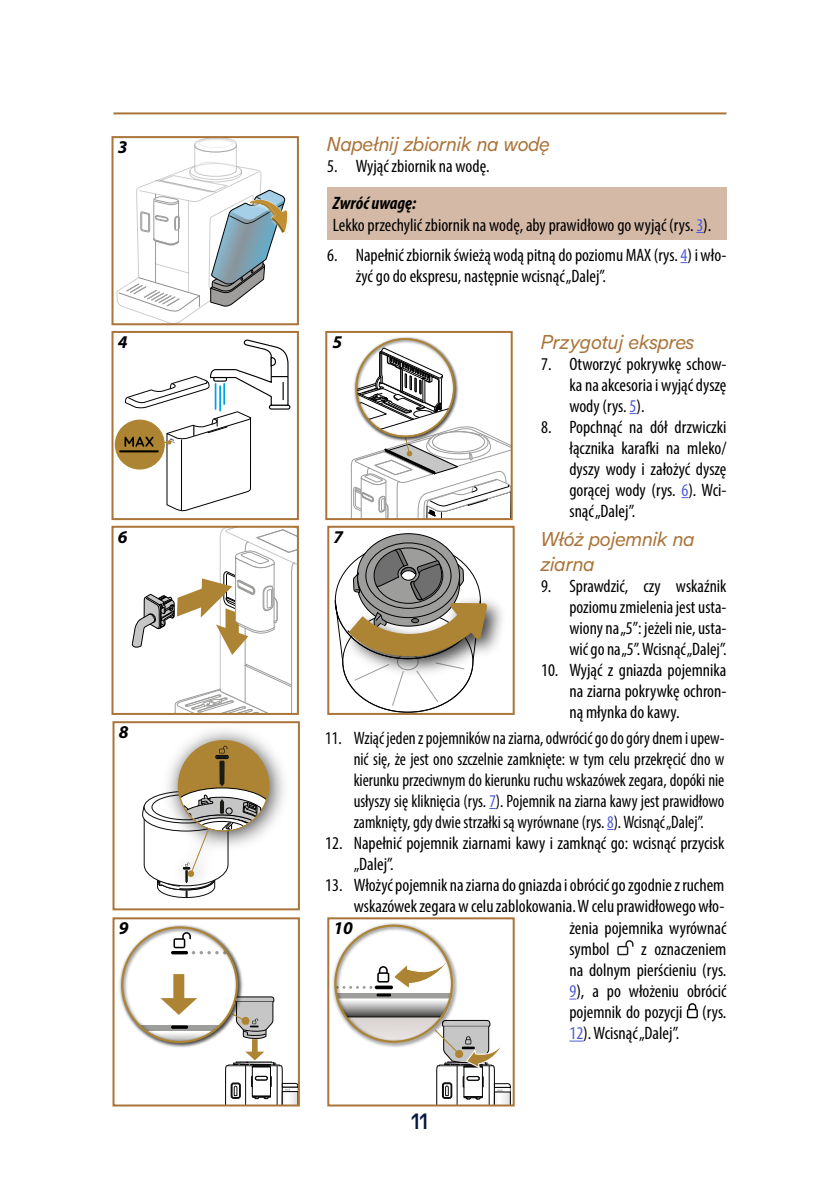
<style>
.page{position:relative;width:840px;height:1191px;background:#fff}
.page>*{position:absolute;margin:0;border:0;box-sizing:border-box;transform-origin:0 0}
.t1{font:500 22px "De Longhi Sans";color:#02183e}
.t2{font:italic 20px/24px "De Longhi Sans";color:#aa743a}
.t3{font:condensed 18px/21px "Myriad Pro";color:#000;text-align:justify}
.t4{font:condensed 18px/21px "Myriad Pro";color:#000;text-align:justify;scale:.94 1}
.t5{font:italic 700 18px "Myriad Pro";color:#000}
.s1{font-weight:700;font-style:italic}
.s2{color:#4f5cd6}
</style>
<div class="page">
<hr style="left:113px;top:112px;width:613px;height:2px;background:#aa743a">
<div style="left:327px;top:187px;width:399px;height:52px;background:#d4b9a6"></div>
<img style="left:287px;top:213px;width:2px;height:18px">
<svg style="left:116px;top:139px;width:171px;height:183px"></svg>
<div style="left:111px;top:136px;width:188px;height:189px;border:2px solid #aa743a"></div>
<div style="left:115px;top:420px;width:49px;height:49px;background:#ad8433;border-radius:50%"></div>
<hr style="left:119px;top:450px;width:40px;height:2px;background:#000">
<div style="left:269px;top:404px;width:21px;height:5px;border:1px solid #000;border-radius:2px"></div>
<div style="left:111px;top:331px;width:188px;height:189px;border:2px solid #aa743a"></div>
<img style="left:374px;top:337px;width:64px;height:11px">
<svg style="left:350px;top:348px;width:159px;height:169px"></svg>
<div style="left:325px;top:331px;width:187px;height:189px;border:2px solid #aa743a"></div>
<svg style="left:132px;top:529px;width:164px;height:183px"></svg>
<div style="left:111px;top:526px;width:188px;height:189px;border:2px solid #aa743a"></div>
<svg style="left:357px;top:534px;width:102px;height:83px"></svg>
<img style="left:487px;top:600px;width:15px;height:53px">
<svg style="left:334px;top:547px;width:153px;height:165px"></svg>
<div style="left:327px;top:526px;width:187px;height:189px;border:2px solid #aa743a"></div>
<img style="left:187px;top:730px;width:98px;height:98px">
<svg style="left:142px;top:745px;width:126px;height:153px"></svg>
<div style="left:112px;top:721px;width:188px;height:189px;border:2px solid #aa743a"></div>
<img style="left:119px;top:925px;width:124px;height:123px">
<div style="left:121px;top:926px;width:117px;height:117px;border:2px solid #ad8433;border-radius:50%"></div>
<svg style="left:225px;top:996px;width:72px;height:107px"></svg>
<div style="left:112px;top:917px;width:188px;height:189px;border:2px solid #aa743a"></div>
<img style="left:332px;top:923px;width:126px;height:85px">
<svg style="left:337px;top:998px;width:174px;height:105px"></svg>
<div style="left:327px;top:917px;width:187px;height:189px;border:2px solid #aa743a"></div>
<svg style="left:569px;top:1040px;width:14px;height:1px"></svg>
<svg style="left:617px;top:940px;width:16px;height:15px"></svg>
<svg style="left:686px;top:1003px;width:11px;height:15px"></svg>
<svg style="left:124px;top:339px;width:165px;height:172px"></svg>
<p class="t5" style="left:118px;top:135px;width:11px">3</p>
<p class="t2" style="left:327px;top:132px;width:224px">Napełnij zbiornik na wodę</p>
<p class="t3" style="left:327px;top:155px;width:164px">5. Wyjąć zbiornik na wodę.</p>
<p class="t3" style="left:333px;top:192px;width:379px;line-height:21.6px"><span class="s1">Zwróć uwagę:<br></span>Lekko przechylić zbiornik na wodę, aby prawidłowo go wyjąć (rys. <span class="s2">3</span>).</p>
<p class="t3" style="left:355px;top:244px;width:372px;line-height:21.6px;text-indent:-28px">6. Napełnić zbiornik świeżą wodą pitną do poziomu MAX (rys. <span class="s2">4</span>) i wło&shy;żyć go do ekspresu, następnie wcisnąć „Dalej”.</p>
<p class="t5" style="left:118px;top:330px;width:11px">4</p>
<p class="t5" style="left:332px;top:330px;width:11px">5</p>
<p class="t5" style="left:118px;top:525px;width:11px">6</p>
<p class="t5" style="left:333px;top:525px;width:11px">7</p>
<p class="t2" style="left:540px;top:330px;width:155px">Przygotuj ekspres</p>
<p class="t3" style="left:569px;top:353px;width:158px;text-indent:-28px">7. Otworzyć pokrywkę schow&shy;ka na akcesoria i wyjąć dyszę wody (rys. <span class="s2">5</span>).</p>
<p class="t3" style="left:569px;top:416px;width:158px;text-indent:-28px">8. Popchnąć na dół drzwiczki łącznika karafki na mleko/ dyszy wody i założyć dyszę gorącej wody (rys. <span class="s2">6</span>). Wci&shy;snąć „Dalej”.</p>
<p class="t2" style="left:540px;top:528px;width:155px">Włóż pojemnik na ziarna</p>
<p class="t3" style="left:569px;top:575px;width:158px;text-indent:-28px">9. Sprawdzić, czy wskaźnik poziomu zmielenia jest usta&shy;wiony na „5”: jeżeli nie, usta&shy;wić go na „5”. Wcisnąć „Dalej”.</p>
<p class="t3" style="left:569px;top:659px;width:158px;text-indent:-28px">10. Wyjąć z gniazda pojemnika na ziarna pokrywkę ochron&shy;ną młynka do kawy.</p>
<p class="t5" style="left:119px;top:720px;width:11px">8</p>
<p class="t4" style="left:353px;top:727px;width:396px;text-indent:-28px">11. Wziąć jeden z pojemników na ziarna, odwrócić go do góry dnem i upew&shy;nić się, że jest ono szczelnie zamknięte: w tym celu przekręcić dno w kierunku przeciwnym do kierunku ruchu wskazówek zegara, dopóki nie usłyszy się kliknięcia (rys. <span class="s2">7</span>). Pojemnik na ziarna kawy jest prawidłowo zamknięty, gdy dwie strzałki są wyrównane (rys. <span class="s2">8</span>). Wcisnąć „Dalej”.</p>
<p class="t3" style="left:353px;top:832px;width:372px;text-indent:-28px">12. Napełnić pojemnik ziarnami kawy i zamknąć go: wcisnąć przycisk „Dalej”.</p>
<p class="t3" style="left:325px;top:874px;width:400px">13. Włożyć pojemnik na ziarna do gniazda i obrócić go zgodnie z ruchem</p>
<p class="t3" style="left:353px;top:895px;width:372px">wskazówek zegara w celu zablokowania. W celu prawidłowego wło-</p>
<p class="t3" style="left:569px;top:917px;width:158px">żenia pojemnika wyrównać</p>
<p class="t3" style="left:569px;top:938px;width:42px">symbol</p>
<p class="t5" style="left:119px;top:916px;width:11px">9</p>
<p class="t5" style="left:333px;top:916px;width:21px">10</p>
<p class="t3" style="left:569px;top:938px;width:158px;text-indent:72px">z oznaczeniem na dolnym pierścieniu (rys.<br><span class="s2">9</span>), a po włożeniu obrócić pojemnik do pozycji (rys.<br><span class="s2">12</span>). Wcisnąć „Dalej”.</p>
<p class="t1" style="left:411px;top:1108px;width:18px">11</p>
</div>
